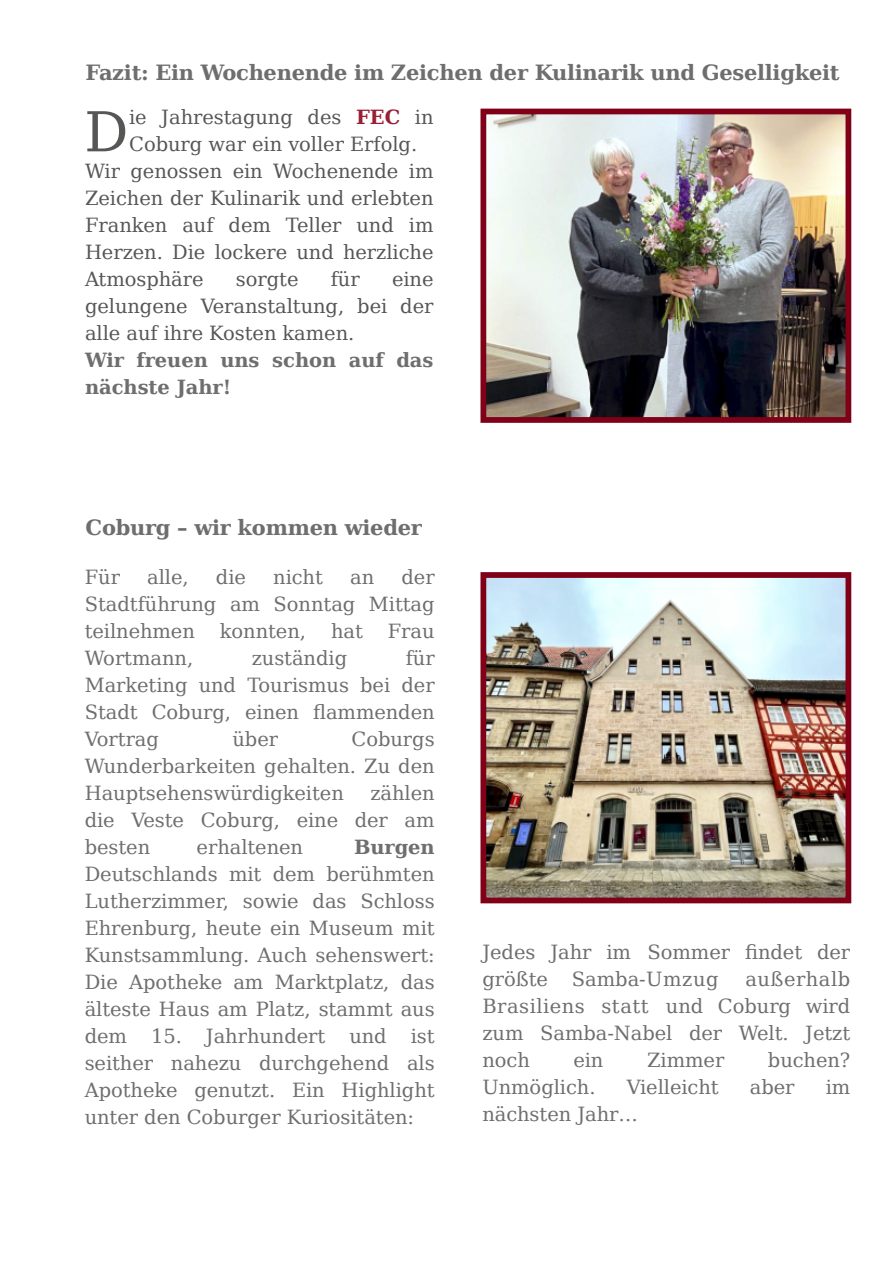
<style>
.page{position:relative;width:893px;height:1263px;background:#fff}
.page>*{position:absolute;margin:0;border:0;box-sizing:border-box;transform-origin:0 0}
.t1{font:55.05px "DejaVu Serif";color:#565655}
.t2{font:700 21px "DejaVu Serif";letter-spacing:-.01em;color:#6f6e6e}
.t3{font:19.5px/27px "DejaVu Serif";letter-spacing:-.005em;color:#6f6e6e;text-align:justify}
.t4{font:19.5px/27px "DejaVu Serif";letter-spacing:-.005em;color:#565655;text-align:justify}
.t5{font:700 19.5px/27px "DejaVu Serif";letter-spacing:-.005em;color:#6f6e6e}
.s1{font-weight:700;color:#991f35}
</style>
<div class="page">
<img style="left:487px;top:116px;width:357px;height:300px">
<div style="left:480px;top:109px;width:371px;height:314px;border:6px solid #7f0017"></div>
<img style="left:487px;top:579px;width:357px;height:317px">
<div style="left:480px;top:572px;width:371px;height:331px;border:6px solid #7f0017"></div>
<p class="t2" style="left:86px;top:61px;width:756px">Fazit: Ein Wochenende im Zeichen der Kulinarik und Geselligkeit</p>
<h1 class="t1" style="left:84px;top:100px;width:46px">D</h1>
<p class="t4" style="left:129px;top:104px;width:306px">ie Jahrestagung des <span class="s1">FEC</span> in</p>
<p class="t4" style="left:129px;top:131px;width:290px">Coburg war ein voller Erfolg.</p>
<p class="t4" style="left:85px;top:158px;width:350px">Wir genossen ein Wochenende im</p>
<p class="t4" style="left:85px;top:185px;width:350px">Zeichen der Kulinarik und erlebten</p>
<p class="t4" style="left:85px;top:212px;width:350px">Franken auf dem Teller und im</p>
<p class="t4" style="left:85px;top:239px;width:350px">Herzen. Die lockere und herzliche</p>
<p class="t4" style="left:85px;top:266px;width:120px">Atmosphäre</p>
<p class="t4" style="left:236px;top:266px;width:64px">sorgte</p>
<p class="t4" style="left:331px;top:266px;width:30px">für</p>
<p class="t4" style="left:85px;top:266px;width:350px;text-indent:307px">eine gelungene Veranstaltung, bei der alle auf ihre Kosten kamen.</p>
<p class="t5" style="left:85px;top:347px;width:350px">Wir freuen uns schon auf das nächste Jahr!</p>
<p class="t2" style="left:86px;top:515px;width:338px">Coburg – wir kommen wieder</p>
<p class="t3" style="left:85px;top:564px;width:37px">Für</p>
<p class="t3" style="left:147px;top:564px;width:43px">alle,</p>
<p class="t3" style="left:216px;top:564px;width:32px">die</p>
<p class="t3" style="left:273px;top:564px;width:51px">nicht</p>
<p class="t3" style="left:350px;top:564px;width:26px">an</p>
<p class="t3" style="left:85px;top:564px;width:351px;text-indent:317px">der Stadtführung am Sonntag Mittag teilnehmen</p>
<p class="t3" style="left:220px;top:618px;width:88px">konnten,</p>
<p class="t3" style="left:331px;top:618px;width:33px">hat</p>
<p class="t3" style="left:388px;top:618px;width:48px">Frau</p>
<p class="t3" style="left:85px;top:645px;width:351px;text-indent:321px">für Marketing und Tourismus bei der Stadt Coburg, einen flammenden Vortrag</p>
<p class="t3" style="left:85px;top:645px;width:110px">Wortmann,</p>
<p class="t3" style="left:252px;top:645px;width:97px">zuständig</p>
<p class="t3" style="left:232px;top:726px;width:47px">über</p>
<p class="t3" style="left:85px;top:726px;width:351px;text-indent:267px">Coburgs Wunderbarkeiten gehalten. Zu den Hauptsehenswürdigkeiten</p>
<p class="t3" style="left:85px;top:780px;width:351px;text-indent:286px">zählen die Veste Coburg, eine der am besten</p>
<p class="t3" style="left:197px;top:834px;width:108px">erhaltenen</p>
<p class="t5" style="left:354px;top:834px;width:82px">Burgen</p>
<p class="t3" style="left:85px;top:861px;width:351px">Deutschlands mit dem berühmten Lutherzimmer, sowie das Schloss Ehrenburg, heute ein Museum mit Kunstsammlung. Auch sehenswert:<br>Die Apotheke am Marktplatz, das älteste Haus am Platz, stammt aus dem 15. Jahrhundert und ist seither nahezu durchgehend als Apotheke genutzt. Ein Highlight unter den Coburger Kuriositäten:</p>
<p class="t3" style="left:482px;top:939px;width:369px">Jedes Jahr im Sommer findet der größte Samba-Umzug</p>
<p class="t3" style="left:482px;top:966px;width:369px;text-indent:263px">außerhalb Brasiliens statt und Coburg wird zum Samba-Nabel der Welt. Jetzt noch</p>
<p class="t3" style="left:573px;top:1047px;width:32px">ein</p>
<p class="t3" style="left:647px;top:1047px;width:79px">Zimmer</p>
<p class="t3" style="left:768px;top:1047px;width:84px">buchen?</p>
<p class="t3" style="left:482px;top:1074px;width:115px">Unmöglich.</p>
<p class="t3" style="left:627px;top:1074px;width:93px">Vielleicht</p>
<p class="t3" style="left:750px;top:1074px;width:46px">aber</p>
<p class="t3" style="left:826px;top:1074px;width:26px">im</p>
<p class="t3" style="left:482px;top:1101px;width:157px">nächsten Jahr…</p>
</div>
